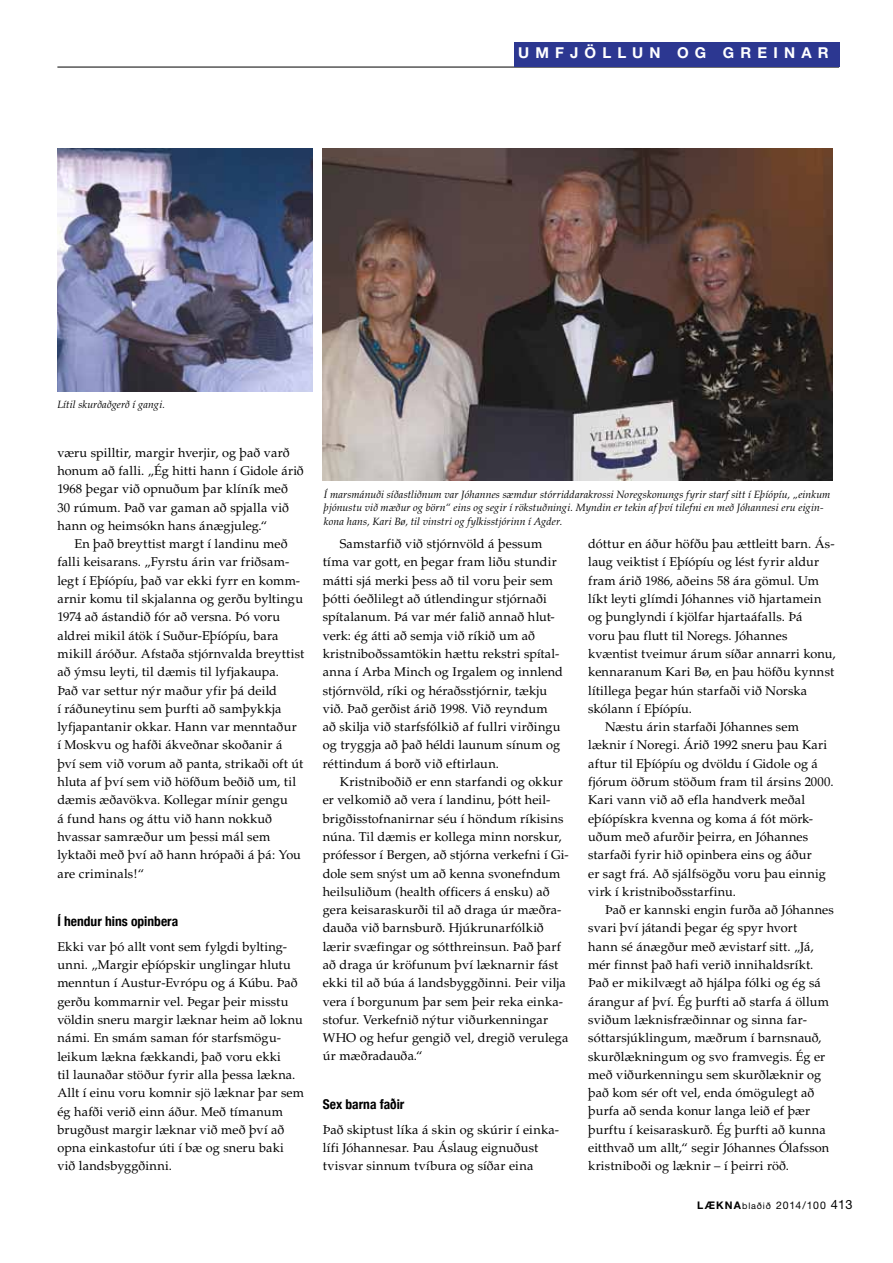
<style>
.page{position:relative;width:893px;height:1263px;background:#fff}
.page>*{position:absolute;margin:0;border:0;box-sizing:border-box;transform-origin:0 0}
.t1{font:700 15px "Helvetica Neue";letter-spacing:.41em;color:#fff}
.t2{font:700 condensed 13.5px "Helvetica Neue";color:#000}
.t3{font:12.75px/18.3px "Palatino";letter-spacing:.01em;color:#000}
.t4{font:italic 10.5px/13.5px "Palatino";letter-spacing:.01em;color:#000}
.t5{font:10.5px "Helvetica Neue";letter-spacing:.065em;color:#000}
.s1{font-weight:700}
.s2{font-size:9px}
.s3{font-size:12.75px}
</style>
<div class="page">
<hr style="left:57px;top:67px;width:782px;height:1px;background:#000">
<div style="left:514px;top:42px;width:325px;height:25px;background:#2c3791"></div>
<img style="left:57px;top:148px;width:255px;height:244px">
<img style="left:322px;top:148px;width:511px;height:333px">
<p class="t1" style="left:518px;top:43px;width:312px">UMFJÖLLUN OG GREINAR</p>
<p class="t4" style="left:57px;top:398px;width:109px">Lítil skurðaðgerð í gangi.</p>
<p class="t3" style="left:57px;top:443px;width:248px">væru spilltir, margir hverjir, og það varð honum að falli. „Ég hitti hann í Gidole árið 1968 þegar við opnuðum þar klíník með 30 rúmum. Það var gaman að spjalla við hann og heimsókn hans ánægjuleg.“</p>
<p class="t3" style="left:57px;top:535px;width:248px;text-indent:17px">En það breyttist margt í landinu með falli keisarans. „Fyrstu árin var friðsam&shy;legt í Eþíópíu, það var ekki fyrr en komm&shy;arnir komu til skjalanna og gerðu byltingu 1974 að ástandið fór að versna. Þó voru aldrei mikil átök í Suður-Eþíópíu, bara mikill áróður. Afstaða stjórnvalda breyttist að ýmsu leyti, til dæmis til lyfjakaupa.<br>Það var settur nýr maður yfir þá deild<br>í ráðuneytinu sem þurfti að samþykkja lyfjapantanir okkar. Hann var menntaður<br>í Moskvu og hafði ákveðnar skoðanir á því sem við vorum að panta, strikaði oft út hluta af því sem við höfðum beðið um, til dæmis æðavökva. Kollegar mínir gengu<br>á fund hans og áttu við hann nokkuð hvassar samræður um þessi mál sem lyktaði með því að hann hrópaði á þá: You are criminals!“</p>
<p class="t2" style="left:57px;top:913px;width:122px">Í hendur hins opinbera</p>
<p class="t3" style="left:57px;top:937px;width:248px">Ekki var þó allt vont sem fylgdi bylting&shy;unni. „Margir eþíópskir unglingar hlutu menntun í Austur-Evrópu og á Kúbu. Það gerðu kommarnir vel. Þegar þeir misstu völdin sneru margir læknar heim að loknu námi. En smám saman fór starfsmögu&shy;leikum lækna fækkandi, það voru ekki<br>til launaðar stöður fyrir alla þessa lækna.<br>Allt í einu voru komnir sjö læknar þar sem ég hafði verið einn áður. Með tímanum brugðust margir læknar við með því að opna einkastofur úti í bæ og sneru baki við landsbyggðinni.</p>
<p class="t4" style="left:324px;top:487px;width:508px">Í marsmánuði síðastliðnum var Jóhannes sæmdur stórriddarakrossi Noregskonungs fyrir starf sitt í Eþíópíu, „einkum þjónustu við mæður og börn“ eins og segir í rökstuðningi. Myndin er tekin af því tilefni en með Jóhannesi eru eigin&shy;kona hans, Kari Bø, til vinstri og fylkisstjórinn í Agder.</p>
<p class="t3" style="left:323px;top:535px;width:242px;text-indent:17px">Samstarfið við stjórnvöld á þessum tíma var gott, en þegar fram liðu stundir mátti sjá merki þess að til voru þeir sem þótti óeðlilegt að útlendingur stjórnaði spítalanum. Þá var mér falið annað hlut&shy;verk: ég átti að semja við ríkið um að kristniboðssamtökin hættu rekstri spítal&shy;anna í Arba Minch og Irgalem og innlend stjórnvöld, ríki og héraðsstjórnir, tækju við. Það gerðist árið 1998. Við reyndum að skilja við starfsfólkið af fullri virðingu og tryggja að það héldi launum sínum og réttindum á borð við eftirlaun.</p>
<p class="t3" style="left:323px;top:773px;width:248px;text-indent:17px">Kristniboðið er enn starfandi og okkur er velkomið að vera í landinu, þótt heil&shy;brigðisstofnanirnar séu í höndum ríkisins núna. Til dæmis er kollega minn norskur, prófessor í Bergen, að stjórna verkefni í Gi&shy;dole sem snýst um að kenna svonefndum heilsuliðum (health officers á ensku) að gera keisaraskurði til að draga úr mæðra&shy;dauða við barnsburð. Hjúkrunarfólkið lærir svæfingar og sótthreinsun. Það þarf að draga úr kröfunum því læknarnir fást ekki til að búa á landsbyggðinni. Þeir vilja vera í borgunum þar sem þeir reka einka&shy;stofur. Verkefnið nýtur viðurkenningar WHO og hefur gengið vel, dregið verulega úr mæðradauða.“</p>
<p class="t2" style="left:323px;top:1096px;width:83px">Sex barna faðir</p>
<p class="t3" style="left:323px;top:1120px;width:238px">Það skiptust líka á skin og skúrir í einka&shy;lífi Jóhannesar. Þau Áslaug eignuðust tvisvar sinnum tvíbura og síðar eina</p>
<p class="t3" style="left:588px;top:535px;width:248px">dóttur en áður höfðu þau ættleitt barn. Ás-</p>
<p class="t3" style="left:588px;top:553px;width:232px">laug veiktist í Eþíópíu og lést fyrir aldur</p>
<p class="t3" style="left:588px;top:571px;width:232px">fram árið 1986, aðeins 58 ára gömul. Um</p>
<p class="t3" style="left:588px;top:590px;width:235px">líkt leyti glímdi Jóhannes við hjartamein</p>
<p class="t3" style="left:588px;top:608px;width:216px">og þunglyndi í kjölfar hjartaáfalls. Þá</p>
<p class="t3" style="left:588px;top:626px;width:201px">voru þau flutt til Noregs. Jóhannes</p>
<p class="t3" style="left:588px;top:645px;width:249px">kvæntist tveimur árum síðar annarri konu,</p>
<p class="t3" style="left:588px;top:663px;width:248px">kennaranum Kari Bø, en þau höfðu kynnst</p>
<p class="t3" style="left:588px;top:681px;width:221px">lítillega þegar hún starfaði við Norska</p>
<p class="t3" style="left:588px;top:700px;width:105px">skólann í Eþíópíu.</p>
<p class="t3" style="left:605px;top:718px;width:195px">Næstu árin starfaði Jóhannes sem</p>
<p class="t3" style="left:588px;top:736px;width:240px">læknir í Noregi. Árið 1992 sneru þau Kari</p>
<p class="t3" style="left:588px;top:754px;width:231px">aftur til Eþíópíu og dvöldu í Gidole og á</p>
<p class="t3" style="left:588px;top:773px;width:247px">fjórum öðrum stöðum fram til ársins 2000.</p>
<p class="t3" style="left:588px;top:791px;width:218px">Kari vann við að efla handverk meðal</p>
<p class="t3" style="left:588px;top:809px;width:226px">eþíópískra kvenna og koma á fót mörk-</p>
<p class="t3" style="left:588px;top:828px;width:222px">uðum með afurðir þeirra, en Jóhannes</p>
<p class="t3" style="left:588px;top:846px;width:225px">starfaði fyrir hið opinbera eins og áður</p>
<p class="t3" style="left:588px;top:864px;width:239px">er sagt frá. Að sjálfsögðu voru þau einnig</p>
<p class="t3" style="left:588px;top:882px;width:149px">virk í kristniboðsstarfinu.</p>
<p class="t3" style="left:605px;top:901px;width:230px">Það er kannski engin furða að Jóhannes</p>
<p class="t3" style="left:588px;top:919px;width:211px">svari því játandi þegar ég spyr hvort</p>
<p class="t3" style="left:588px;top:937px;width:227px">hann sé ánægður með ævistarf sitt. „Já,</p>
<p class="t3" style="left:588px;top:956px;width:227px">mér finnst það hafi verið innihaldsríkt.</p>
<p class="t3" style="left:588px;top:974px;width:234px">Það er mikilvægt að hjálpa fólki og ég sá</p>
<p class="t3" style="left:588px;top:992px;width:242px">árangur af því. Ég þurfti að starfa á öllum</p>
<p class="t3" style="left:588px;top:1011px;width:220px">sviðum læknisfræðinnar og sinna far-</p>
<p class="t3" style="left:588px;top:1029px;width:235px">sóttarsjúklingum, mæðrum í barnsnauð,</p>
<p class="t3" style="left:588px;top:1047px;width:239px">skurðlækningum og svo framvegis. Ég er</p>
<p class="t3" style="left:588px;top:1065px;width:235px">með viðurkenningu sem skurðlæknir og</p>
<p class="t3" style="left:588px;top:1084px;width:228px">það kom sér oft vel, enda ómögulegt að</p>
<p class="t3" style="left:588px;top:1102px;width:223px">þurfa að senda konur langa leið ef þær</p>
<p class="t3" style="left:588px;top:1120px;width:239px">þurftu í keisaraskurð. Ég þurfti að kunna</p>
<p class="t3" style="left:588px;top:1139px;width:243px">eitthvað um allt,“ segir Jóhannes Ólafsson</p>
<p class="t3" style="left:588px;top:1157px;width:202px">kristniboði og læknir – í þeirri röð.</p>
<p class="t5" style="left:697px;top:1199px;width:157px"><span class="s1">LÆKNA</span><span class="s2">blaðið</span> 2014/100 <span class="s3">413</span></p>
</div>
